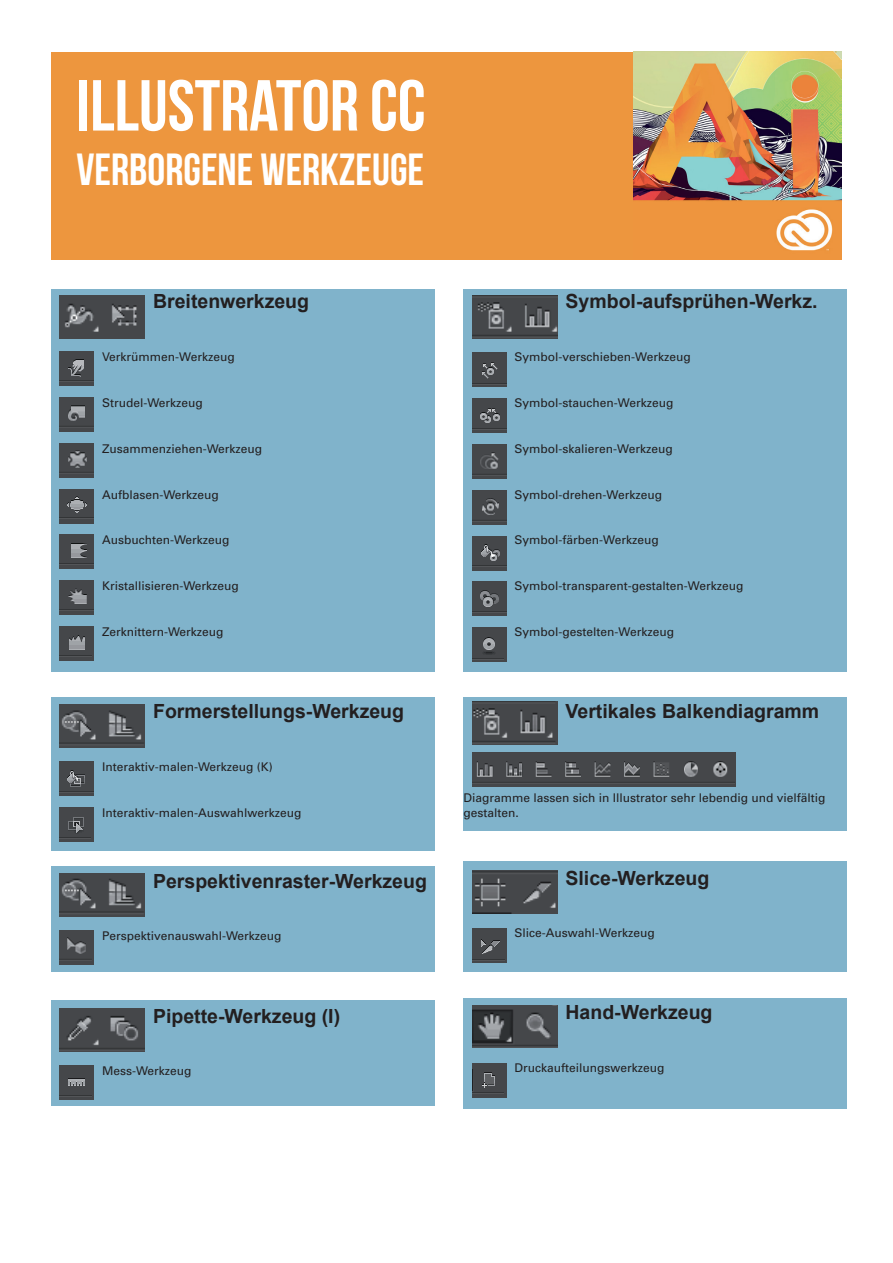
<style>
.page{position:relative;width:893px;height:1263px;background:#fff}
.page>*{position:absolute;margin:0;border:0;box-sizing:border-box;transform-origin:0 0}
.t1{font:72px "Bebas Neue";color:#fff}
.t2{font:45px "Bebas Neue";color:#fff}
.brennpunkt__titel2{font:700 19.5px "Arial";color:#231f20}
.kleintext{font:12px/14.4px "Univers";color:#231f20}
</style>
<div class="page">
<div style="left:52px;top:52px;width:789px;height:207px;background:#ed963e"></div>
<img style="left:634px;top:52px;width:207px;height:199px">
<div style="left:51px;top:289px;width:384px;height:383px;background:#80b3cb"></div>
<div style="left:51px;top:697px;width:384px;height:153px;background:#80b3cb"></div>
<div style="left:51px;top:867px;width:384px;height:105px;background:#80b3cb"></div>
<div style="left:51px;top:1001px;width:384px;height:105px;background:#80b3cb"></div>
<div style="left:463px;top:289px;width:384px;height:383px;background:#80b3cb"></div>
<div style="left:463px;top:697px;width:384px;height:134px;background:#80b3cb"></div>
<div style="left:463px;top:861px;width:384px;height:111px;background:#80b3cb"></div>
<div style="left:463px;top:998px;width:384px;height:110px;background:#80b3cb"></div>
<img style="left:60px;top:1065px;width:34px;height:34px">
<img style="left:472px;top:352px;width:34px;height:34px">
<img style="left:472px;top:398px;width:34px;height:34px">
<img style="left:472px;top:444px;width:34px;height:34px">
<img style="left:472px;top:490px;width:34px;height:34px">
<img style="left:472px;top:536px;width:34px;height:34px">
<img style="left:472px;top:582px;width:34px;height:34px">
<img style="left:472px;top:628px;width:34px;height:34px">
<img style="left:472px;top:752px;width:264px;height:34px">
<img style="left:472px;top:928px;width:34px;height:34px">
<img style="left:472px;top:1063px;width:34px;height:34px">
<img style="left:60px;top:1009px;width:85px;height:42px">
<img style="left:472px;top:296px;width:85px;height:42px">
<img style="left:472px;top:702px;width:85px;height:42px">
<img style="left:472px;top:871px;width:85px;height:42px">
<img style="left:472px;top:1005px;width:85px;height:42px">
<img style="left:60px;top:351px;width:34px;height:34px">
<img style="left:60px;top:397px;width:34px;height:34px">
<img style="left:60px;top:443px;width:34px;height:34px">
<img style="left:60px;top:489px;width:34px;height:34px">
<img style="left:60px;top:535px;width:34px;height:34px">
<img style="left:60px;top:581px;width:34px;height:34px">
<img style="left:60px;top:627px;width:34px;height:34px">
<img style="left:60px;top:930px;width:34px;height:34px">
<img style="left:60px;top:762px;width:34px;height:34px">
<img style="left:60px;top:808px;width:34px;height:34px">
<img style="left:60px;top:296px;width:85px;height:42px">
<img style="left:60px;top:705px;width:85px;height:42px">
<img style="left:60px;top:874px;width:85px;height:42px">
<p class="t1" style="left:77px;top:66px;width:351px">ILLUSTRATOR CC</p>
<p class="t2" style="left:77px;top:144px;width:349px">VERBORGENE WERKZEUGE</p>
<p class="brennpunkt__titel2" style="left:153px;top:289px;width:158px">Breitenwerkzeug</p>
<p class="kleintext" style="left:102px;top:349px;width:134px">Verkrümmen-Werkzeug</p>
<p class="kleintext" style="left:102px;top:395px;width:102px">Strudel-Werkzeug</p>
<p class="kleintext" style="left:102px;top:441px;width:162px">Zusammenziehen-Werkzeug</p>
<p class="kleintext" style="left:102px;top:487px;width:118px">Aufblasen-Werkzeug</p>
<p class="kleintext" style="left:102px;top:533px;width:129px">Ausbuchten-Werkzeug</p>
<p class="kleintext" style="left:102px;top:578px;width:138px">Kristallisieren-Werkzeug</p>
<p class="kleintext" style="left:102px;top:624px;width:123px">Zerknittern-Werkzeug</p>
<p class="brennpunkt__titel2" style="left:153px;top:698px;width:253px">Formerstellungs-Werkzeug</p>
<p class="kleintext" style="left:102px;top:759px;width:172px">Interaktiv-malen-Werkzeug (K)</p>
<p class="kleintext" style="left:102px;top:805px;width:201px">Interaktiv-malen-Auswahlwerkzeug</p>
<p class="brennpunkt__titel2" style="left:153px;top:868px;width:275px">Perspektivenraster-Werkzeug</p>
<p class="kleintext" style="left:102px;top:929px;width:181px">Perspektivenauswahl-Werkzeug</p>
<p class="brennpunkt__titel2" style="left:153px;top:1003px;width:189px">Pipette-Werkzeug (I)</p>
<p class="kleintext" style="left:102px;top:1064px;width:91px">Mess-Werkzeug</p>
<p class="brennpunkt__titel2" style="left:566px;top:289px;width:254px">Symbol-aufsprühen-Werkz.</p>
<p class="kleintext" style="left:514px;top:349px;width:178px">Symbol-verschieben-Werkzeug</p>
<p class="kleintext" style="left:514px;top:395px;width:160px">Symbol-stauchen-Werkzeug</p>
<p class="kleintext" style="left:514px;top:441px;width:160px">Symbol-skalieren-Werkzeug</p>
<p class="kleintext" style="left:514px;top:487px;width:149px">Symbol-drehen-Werkzeug</p>
<p class="kleintext" style="left:514px;top:533px;width:146px">Symbol-färben-Werkzeug</p>
<p class="kleintext" style="left:514px;top:578px;width:230px">Symbol-transparent-gestalten-Werkzeug</p>
<p class="kleintext" style="left:514px;top:624px;width:161px">Symbol-gestelten-Werkzeug</p>
<p class="brennpunkt__titel2" style="left:566px;top:698px;width:255px">Vertikales Balkendiagramm</p>
<p class="kleintext" style="left:463px;top:791px;width:364px">Diagramme lassen sich in Illustrator sehr lebendig und vielfältig gestalten.</p>
<p class="brennpunkt__titel2" style="left:566px;top:865px;width:145px">Slice-Werkzeug</p>
<p class="kleintext" style="left:514px;top:925px;width:142px">Slice-Auswahl-Werkzeug</p>
<p class="brennpunkt__titel2" style="left:566px;top:1000px;width:148px">Hand-Werkzeug</p>
<p class="kleintext" style="left:514px;top:1060px;width:151px">Druckaufteilungswerkzeug</p>
</div>
